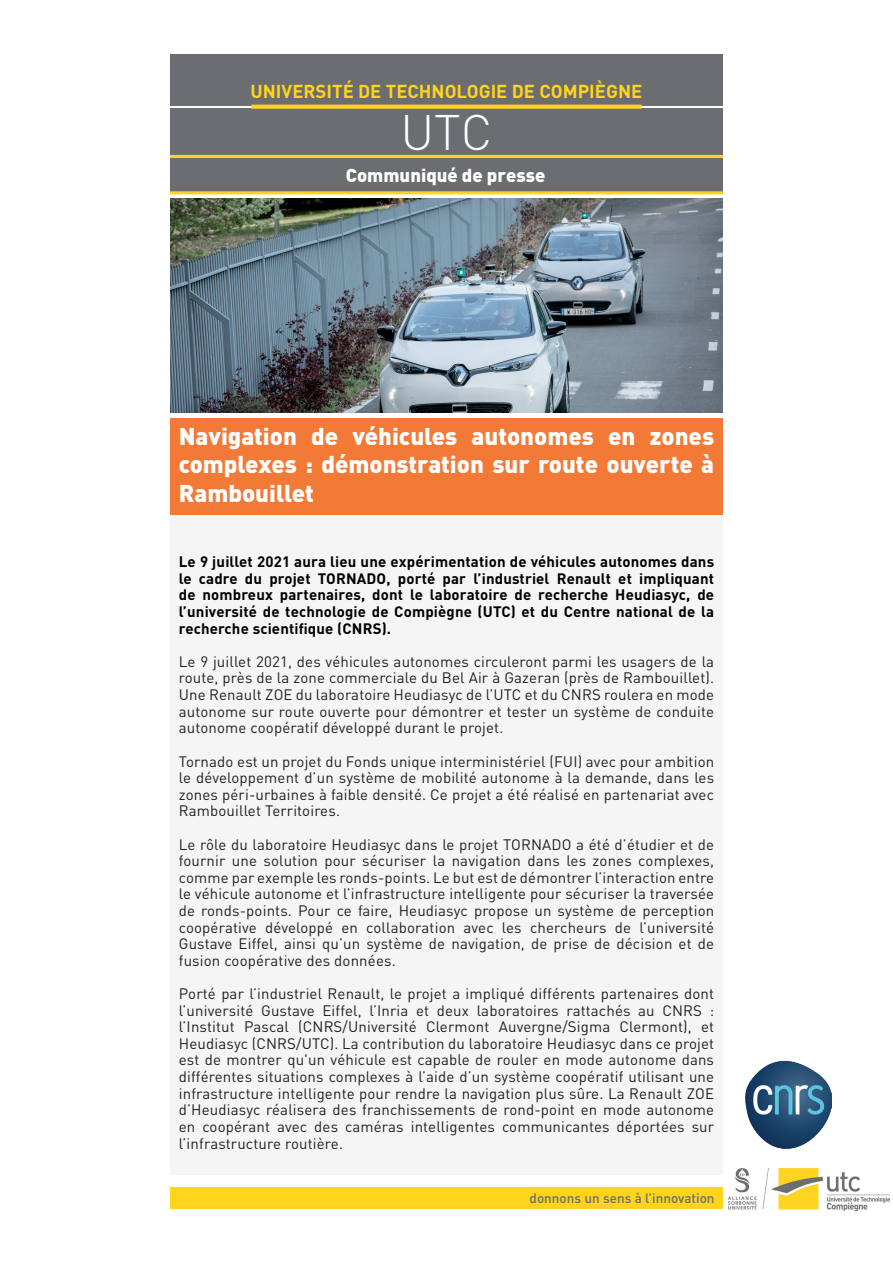
<style>
.page{position:relative;width:893px;height:1263px;background:#fff}
.page>*{position:absolute;margin:0;border:0;box-sizing:border-box;transform-origin:0 0}
.t1{font:300 49.2px "DIN";color:#fff}
.t2{font:900 24px/28.8px "DIN";color:#fff;text-align:justify}
.t3{font:700 18.45px "DIN";color:#fed41d}
.t4{font:900 18.45px "DIN";color:#fff}
.t5{font:15px/16.6px "DIN";letter-spacing:.01em;color:#231f20;text-align:justify}
.t6{font:700 15px/16.6px "DIN";letter-spacing:.01em;color:#000;text-align:justify}
.t7{font:500 13.5px "DIN";color:#6c6d70}
</style>
<div class="page">
<div style="left:170px;top:54px;width:552px;height:52px;background:#6c6d70"></div>
<div style="left:170px;top:158px;width:553px;height:35px;background:#6c6d70"></div>
<div style="left:170px;top:109px;width:553px;height:48px;background:#6c6d70"></div>
<svg style="left:251px;top:105px;width:391px;height:4px;background:#f5cc25"></svg>
<hr style="left:170px;top:155px;width:553px;height:3px;background:#fed41d">
<hr style="left:170px;top:191px;width:553px;height:3px;background:#fed41d">
<div style="left:170px;top:1188px;width:553px;height:21px;background:#fed41d"></div>
<div style="left:170px;top:500px;width:553px;height:675px;background:#f5f5f6"></div>
<div style="left:170px;top:418px;width:553px;height:96px;background:#f37937"></div>
<img style="left:728px;top:1168px;width:162px;height:43px">
<img style="left:170px;top:199px;width:553px;height:213px">
<img style="left:745px;top:1060px;width:87px;height:88px">
<p class="t3" style="left:250px;top:80px;width:393px">UNIVERSITÉ DE TECHNOLOGIE DE COMPIÈGNE</p>
<h1 class="t1" style="left:400px;top:102px;width:94px">UTC</h1>
<p class="t4" style="left:346px;top:162px;width:201px">Communiqué de presse</p>
<h2 class="t2" style="left:179px;top:420px;width:537px">Navigation de véhicules autonomes en zones complexes : démonstration sur route ouverte à Rambouillet</h2>
<p class="t6" style="left:179px;top:553px;width:537px">Le 9 juillet 2021 aura lieu une expérimentation de véhicules autonomes dans le cadre du projet TORNADO, porté par l’industriel Renault et impliquant de nombreux partenaires, dont le laboratoire de recherche Heudiasyc, de l’université de technologie de Compiègne (UTC) et du Centre national de la recherche scientifique (CNRS).</p>
<p class="t5" style="left:179px;top:653px;width:537px">Le 9 juillet 2021, des véhicules autonomes circuleront parmi les usagers de la route, près de la zone commerciale du Bel Air à Gazeran (près de Rambouillet).<br>Une Renault ZOE du laboratoire Heudiasyc de l’UTC et du CNRS roulera en mode autonome sur route ouverte pour démontrer et tester un système de conduite autonome coopératif développé durant le projet.</p>
<p class="t5" style="left:179px;top:752px;width:537px">Tornado est un projet du Fonds unique interministériel (FUI) avec pour ambition le développement d’un système de mobilité autonome à la demande, dans les zones péri-urbaines à faible densité. Ce projet a été réalisé en partenariat avec Rambouillet Territoires.</p>
<p class="t5" style="left:179px;top:835px;width:537px">Le rôle du laboratoire Heudiasyc dans le projet TORNADO a été d’étudier et de fournir une solution pour sécuriser la navigation dans les zones complexes, comme par exemple les ronds-points. Le but est de démontrer l’interaction entre le véhicule autonome et l’infrastructure intelligente pour sécuriser la traversée de ronds-points. Pour ce faire, Heudiasyc propose un système de perception coopérative développé en collaboration avec les chercheurs de l’université Gustave Eiffel, ainsi qu’un système de navigation, de prise de décision et de fusion coopérative des données.</p>
<p class="t5" style="left:179px;top:985px;width:537px">Porté par l’industriel Renault, le projet a impliqué différents partenaires dont l’université Gustave Eiffel, l’Inria et deux laboratoires rattachés au CNRS : l’Institut Pascal (CNRS/Université Clermont Auvergne/Sigma Clermont), et Heudiasyc (CNRS/UTC). La contribution du laboratoire Heudiasyc dans ce projet est de montrer qu'un véhicule est capable de rouler en mode autonome dans différentes situations complexes à l’aide d’un système coopératif utilisant une infrastructure intelligente pour rendre la navigation plus sûre. La Renault ZOE d’Heudiasyc réalisera des franchissements de rond-point en mode autonome en coopérant avec des caméras intelligentes communicantes déportées sur l’infrastructure routière.</p>
<p class="t7" style="left:529px;top:1189px;width:187px">donnons un sens à l’innovation</p>
</div>
